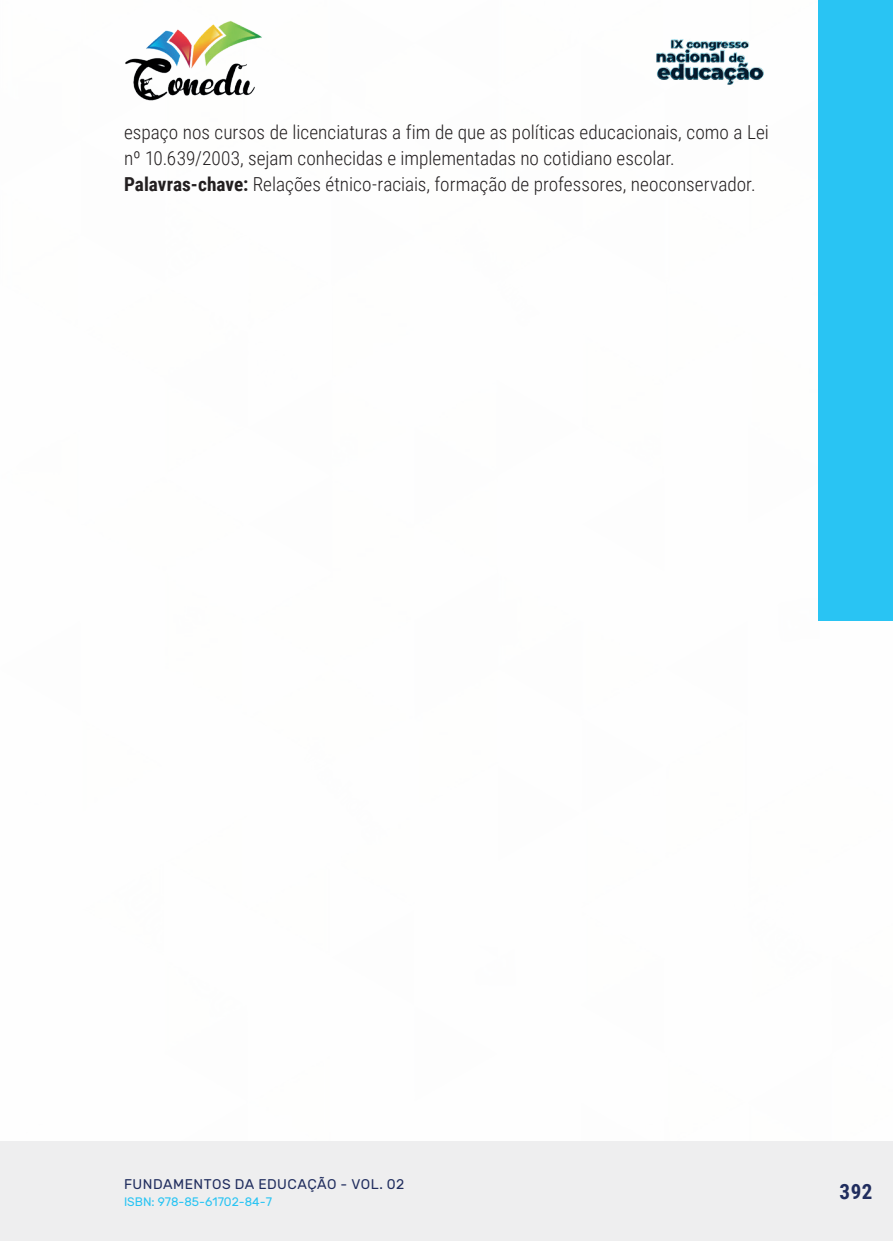
<style>
.page{position:relative;width:893px;height:1241px;background:#fff}
.page>*{position:absolute;margin:0;border:0;box-sizing:border-box;transform-origin:0 0}
.t1{font:700 21px "Roboto Condensed";color:#202d5e}
._5_CORPO_RESUMO{font:300 19.25px/26.2px "Roboto Condensed";color:#231f20}
._6_PALAVRAS-CHAVE{font:300 19.25px "Roboto Condensed";color:#231f20}
.t2{font:14px "Rubik";letter-spacing:.03em;color:#202d5e}
.t3{font:12.25px "Rubik";color:#29c4f3}
.s1{font-weight:700}
</style>
<div class="page">
<div style="left:0;top:1141px;width:893px;height:99px;background:#eeeeef"></div>
<div style="left:819px;top:0;width:74px;height:620px;background:#29c4f3"></div>
<img style="left:125px;top:20px;width:137px;height:81px">
<img style="left:656px;top:39px;width:108px;height:46px">
<p class="_5_CORPO_RESUMO" style="left:124px;top:118px;width:646px">espaço nos cursos de licenciaturas a fim de que as políticas educacionais, como a Lei nº 10.639/2003, sejam conhecidas e implementadas no cotidiano escolar.</p>
<p class="_6_PALAVRAS-CHAVE" style="left:124px;top:171px;width:633px"><span class="s1">Palavras-chave:</span> Relações étnico-raciais, formação de professores, neoconservador.</p>
<p class="t2" style="left:124px;top:1175px;width:282px">FUNDAMENTOS DA EDUCAÇÃO - VOL. 02</p>
<p class="t3" style="left:124px;top:1194px;width:149px">ISBN: 978-85-61702-84-7</p>
<p class="t1" style="left:839px;top:1176px;width:34px">392</p>
</div>
